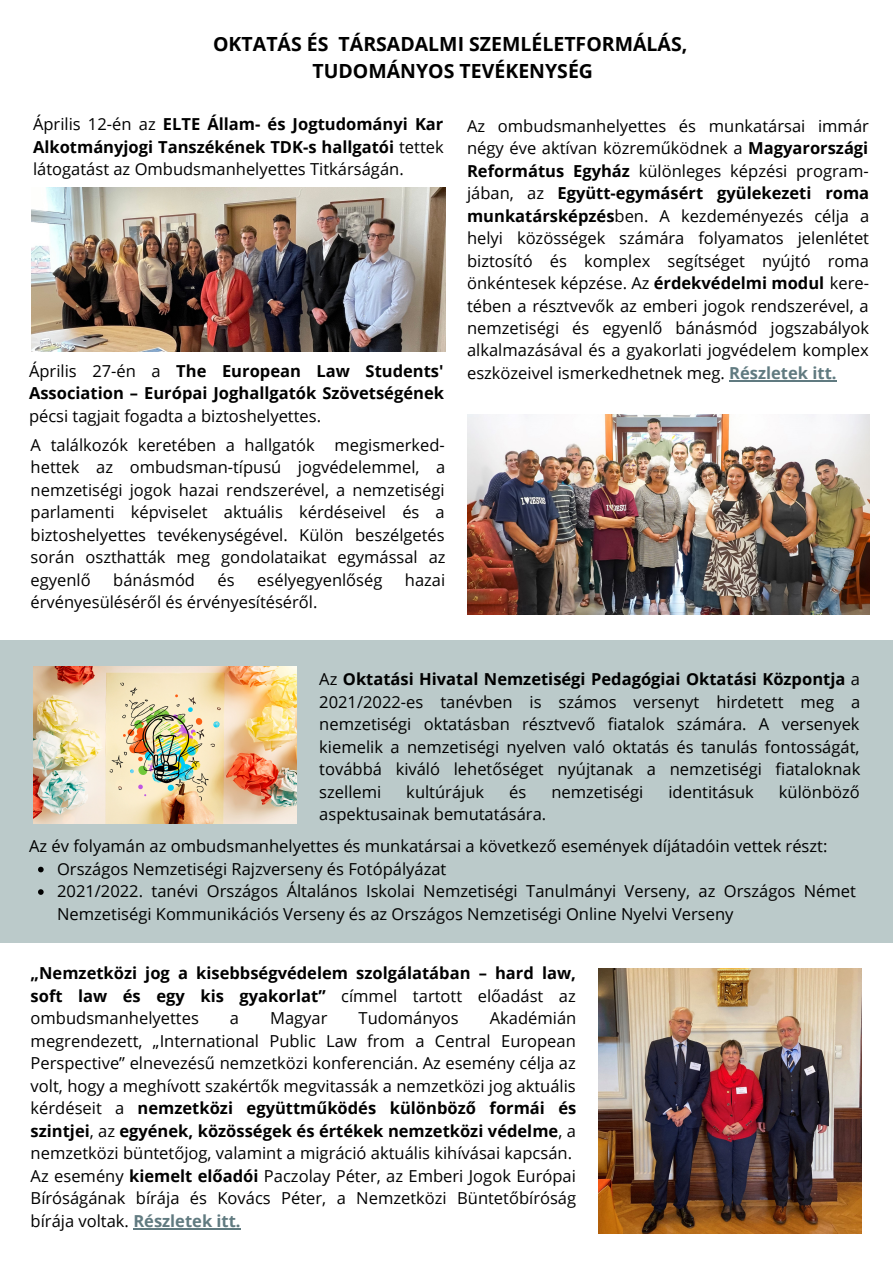
<style>
.page{position:relative;width:893px;height:1264px;background:#fff}
.page>*{position:absolute;margin:0;border:0;box-sizing:border-box;transform-origin:0 0}
.t1{font:700 19.5px/27px "Open Sans";color:#000;text-align:center}
.t2{font:16.5px/22.5px "Open Sans";color:#000;text-align:justify}
.t3{font:700 16.5px/22.5px "Open Sans";color:#000;text-align:justify}
.s1{font-weight:400}
.s2{font-weight:700}
.s3{font-weight:700;color:#607a80}
</style>
<div class="page">
<div style="left:0;top:640px;width:892px;height:302px;background:#bbcaca"></div>
<img style="left:31px;top:187px;width:415px;height:165px">
<img style="left:33px;top:666px;width:263px;height:157px">
<img style="left:598px;top:968px;width:263px;height:265px">
<img style="left:467px;top:414px;width:402px;height:200px">
<hr style="left:729px;top:380px;width:107px;height:1px;background:#607a80">
<svg style="left:38px;top:866px;width:6px;height:6px"></svg>
<svg style="left:38px;top:889px;width:6px;height:5px"></svg>
<hr style="left:133px;top:1227px;width:107px;height:1px;background:#607a80">
<p class="t1" style="left:213px;top:30px;width:475px">OKTATÁS ÉS TÁRSADALMI SZEMLÉLETFORMÁLÁS,<br>TUDOMÁNYOS TEVÉKENYSÉG</p>
<p class="t3" style="left:33px;top:112px;width:412px"><span class="s1">Április 12-én az</span> ELTE Állam- és Jogtudományi Kar Alkotmányjogi Tanszékének TDK-s hallgatói <span class="s1">tettek látogatást az Ombudsmanhelyettes Titkárságán.</span></p>
<p class="t2" style="left:467px;top:114px;width:403px">Az ombudsmanhelyettes és munkatársai immár négy éve aktívan közreműködnek a <span class="s2">Magyarországi Református Egyház</span> különleges képzési program&shy;jában, az <span class="s2">Együtt-egymásért gyülekezeti roma munkatársképzés</span>ben. A kezdeményezés célja a helyi közösségek számára folyamatos jelenlétet biztosító és komplex segítséget nyújtó roma önkéntesek képzése. Az <span class="s2">érdekvédelmi modul</span> kere&shy;tében a résztvevők az emberi jogok rendszerével, a nemzetiségi és egyenlő bánásmód jogszabályok alkalmazásával és a gyakorlati jogvédelem komplex eszközeivel ismerkedhetnek meg. <span class="s3">Részletek itt.</span></p>
<p class="t3" style="left:29px;top:359px;width:416px"><span class="s1">Április 27-én a</span> The European Law Students'<br>Association – Európai Joghallgatók Szövetségének</p>
<p class="t2" style="left:29px;top:404px;width:293px">pécsi tagjait fogadta a biztoshelyettes.</p>
<p class="t2" style="left:31px;top:433px;width:416px">A találkozók keretében a hallgatók megismerked&shy;hettek az ombudsman-típusú jogvédelemmel, a nemzetiségi jogok hazai rendszerével, a nemzetiségi parlamenti képviselet aktuális kérdéseivel és a biztoshelyettes tevékenységével. Külön beszélgetés során oszthatták meg gondolataikat egymással az egyenlő</p>
<p class="t2" style="left:113px;top:568px;width:83px">bánásmód</p>
<p class="t2" style="left:218px;top:568px;width:19px">és</p>
<p class="t2" style="left:257px;top:568px;width:126px">esélyegyenlőség</p>
<p class="t2" style="left:405px;top:568px;width:42px">hazai</p>
<p class="t2" style="left:31px;top:590px;width:288px">érvényesüléséről és érvényesítéséről.</p>
<p class="t2" style="left:319px;top:667px;width:542px">Az <span class="s2">Oktatási Hivatal Nemzetiségi Pedagógiai Oktatási Központja</span> a 2021/2022-es tanévben is számos versenyt hirdetett meg a nemzetiségi oktatásban résztvevő fiatalok számára. A versenyek kiemelik a nemzetiségi nyelven való oktatás és tanulás fontosságát, továbbá kiváló lehetőséget nyújtanak a nemzetiségi fiataloknak szellemi</p>
<p class="t2" style="left:406px;top:780px;width:79px">kultúrájuk</p>
<p class="t2" style="left:509px;top:780px;width:19px">és</p>
<p class="t2" style="left:551px;top:780px;width:94px">nemzetiségi</p>
<p class="t2" style="left:668px;top:780px;width:87px">identitásuk</p>
<p class="t2" style="left:778px;top:780px;width:82px">különböző</p>
<p class="t2" style="left:319px;top:802px;width:228px">aspektusainak bemutatására.</p>
<p class="t2" style="left:57px;top:857px;width:800px;text-align:left">Országos Nemzetiségi Rajzverseny és Fotópályázat<br>2021/2022. tanévi Országos Általános Iskolai Nemzetiségi Tanulmányi Verseny, az Országos Német<br>Nemzetiségi Kommunikációs Verseny és az Országos Nemzetiségi Online Nyelvi Verseny</p>
<p class="t2" style="left:29px;top:834px;width:799px">Az év folyamán az ombudsmanhelyettes és munkatársai a következő események díjátadóin vettek részt:</p>
<p class="t3" style="left:31px;top:961px;width:546px">„Nemzetközi jog a kisebbségvédelem szolgálatában – hard law, soft law és egy kis gyakorlat” <span class="s1">címmel tartott előadást az ombudsmanhelyettes</span></p>
<p class="t2" style="left:31px;top:1006px;width:547px;text-align:left;text-indent:459px">Akadémián megrendezett, „International Public Law from a Central European Perspective” elnevezésű nemzetközi konferencián. Az esemény célja az volt, hogy a meghívott szakértők megvitassák a nemzetközi jog aktuális kérdéseit a <span class="s2">nemzetközi együttműködés különböző formái és szintjei</span>, az <span class="s2">egyének, közösségek és értékek nemzetközi védelme</span>, a nemzetközi büntetőjog, valamint a migráció aktuális kihívásai kapcsán.<br>Az esemény <span class="s2">kiemelt előadói</span> Paczolay Péter, az Emberi Jogok Európai Bíróságának bírája és Kovács Péter, a Nemzetközi Büntetőbíróság bírája voltak. <span class="s3">Részletek itt.</span></p>
<p class="t2" style="left:230px;top:1006px;width:11px">a</p>
<p class="t2" style="left:270px;top:1006px;width:59px">Magyar</p>
<p class="t2" style="left:358px;top:1006px;width:102px">Tudományos</p>
</div>
